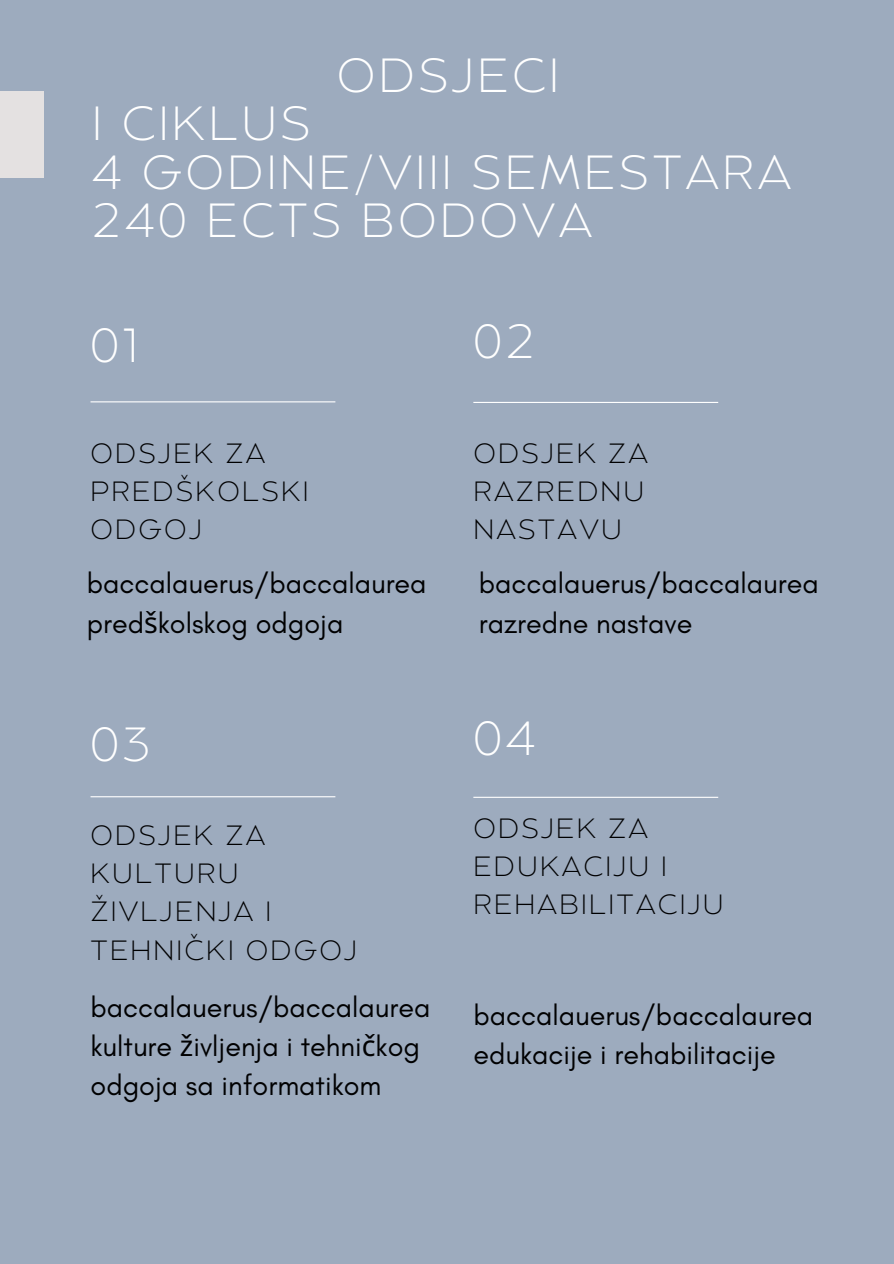
<style>
.page{position:relative;width:894px;height:1264px;background:#fff}
.page>*{position:absolute;margin:0;border:0;box-sizing:border-box;transform-origin:0 0}
.t1{font:200 47.85px/48.3px "Balgin";letter-spacing:.07em;color:#fff}
.t2{font:28.65px/39.3px "Glacial Indifference";color:#000001}
.t3{font:200 27.9px/38.2px "Balgin";letter-spacing:.08em;color:#000001}
.s1{font-family:"Noto Sans"}
</style>
<div class="page">
<div style="left:0;top:0;width:893px;height:1263px;background:#9dabbe"></div>
<div style="left:0;top:91px;width:44px;height:86px;background:#e4e1e1"></div>
<hr style="left:90px;top:401px;width:245px;height:1px;background:#fff">
<hr style="left:473px;top:402px;width:245px;height:1px;background:#fff">
<hr style="left:90px;top:796px;width:245px;height:1px;background:#fff">
<hr style="left:473px;top:796px;width:245px;height:1px;background:#fff">
<h1 class="t1" style="left:337px;top:56px;width:224px">ODSJECI</h1>
<h1 class="t1" style="left:92px;top:104px;width:700px">I CIKLUS<br>4 GODINE/VIII SEMESTARA<br>240 ECTS BODOVA</h1>
<p class="t1" style="left:90px;top:326px;width:49px">01</p>
<h2 class="t3" style="left:90px;top:437px;width:219px">ODSJEK ZA<br>PREDŠKOLSKI<br>ODGOJ</h2>
<p class="t2" style="left:87px;top:563px;width:341px">baccalauerus/baccalaurea pred<span class="s1">š</span>kolskog odgoja</p>
<p class="t1" style="left:473px;top:322px;width:63px">02</p>
<h2 class="t3" style="left:473px;top:437px;width:176px">ODSJEK ZA<br>RAZREDNU<br>NASTAVU</h2>
<p class="t2" style="left:478px;top:563px;width:341px">baccalauerus/baccalaurea razredne nastave</p>
<p class="t1" style="left:90px;top:724px;width:61px">03</p>
<p class="t1" style="left:473px;top:719px;width:64px">04</p>
<h2 class="t3" style="left:90px;top:818px;width:268px">ODSJEK ZA<br>KULTURU<br>ŽIVLJENJA I<br>TEHNIČKI ODGOJ</h2>
<p class="t2" style="left:90px;top:986px;width:341px">baccalauerus/baccalaurea kulture <span class="s1">ž</span>ivljenja i tehni<span class="s1">č</span>kog odgoja sa informatikom</p>
<h2 class="t3" style="left:473px;top:811px;width:252px">ODSJEK ZA<br>EDUKACIJU I<br>REHABILITACIJU</h2>
<p class="t2" style="left:473px;top:995px;width:341px">baccalauerus/baccalaurea edukacije i rehabilitacije</p>
</div>
